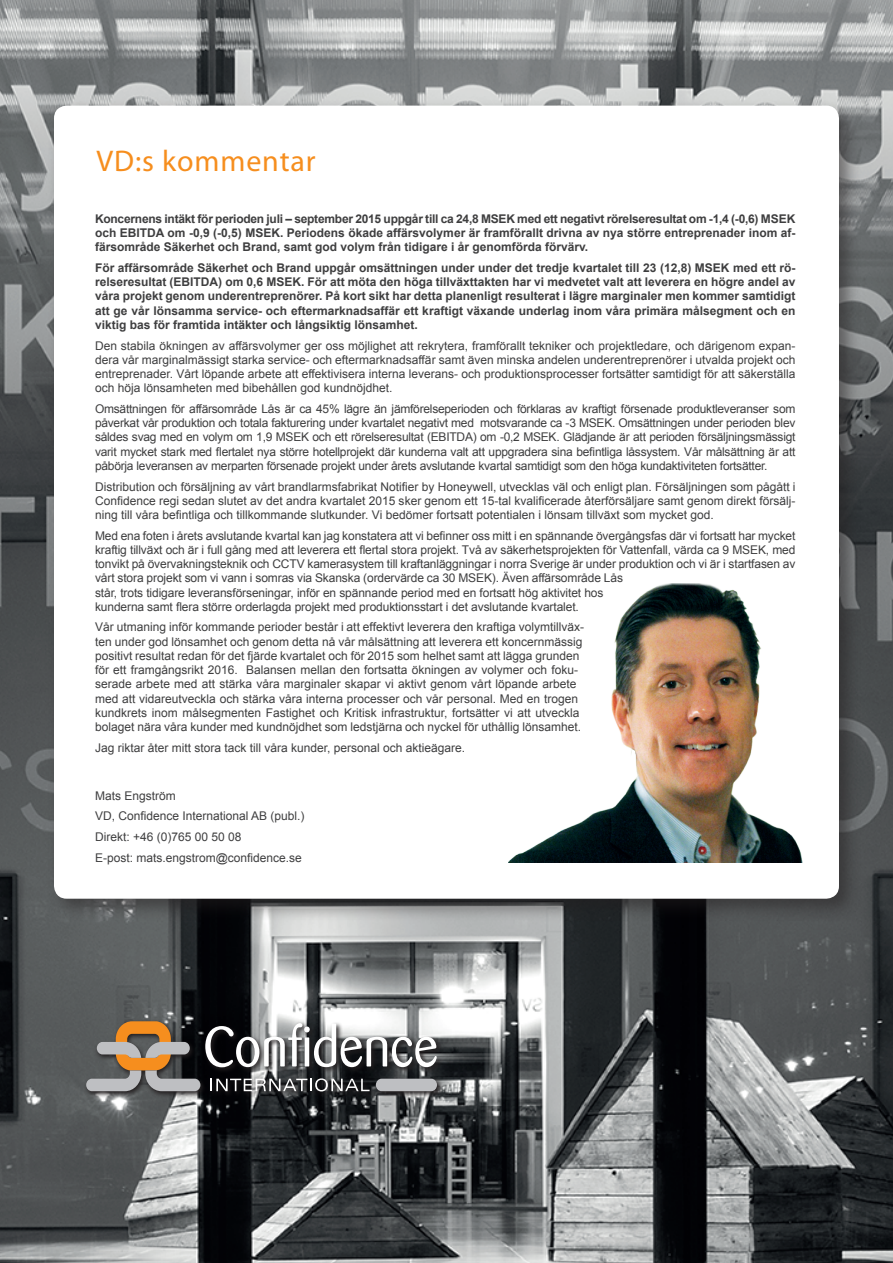
<style>
.page{position:relative;width:893px;height:1263px;background:#fff}
.page>*{position:absolute;margin:0;border:0;box-sizing:border-box;transform-origin:0 0}
.t1{font:30px "Myriad Pro";letter-spacing:.03em;color:#f68e1e}
.t2{font:12px/14.2px "Arial";color:#3e3e3f;text-align:justify}
.t3{font:700 12px/14.2px "Arial";color:#3e3e3f;text-align:justify}
</style>
<div class="page">
<img style="left:0;top:0;width:893px;height:1263px">
<div style="left:48px;top:100px;width:813px;height:821px;background:#231f20;opacity:.51"></div>
<div style="left:54px;top:106px;width:785px;height:793px;background:#fff;border-radius:13px"></div>
<img style="left:509px;top:583px;width:294px;height:280px">
<svg style="left:84px;top:1019px;width:359px;height:79px"></svg>
<svg style="left:86px;top:1021px;width:351px;height:70px"></svg>
<h1 class="t1" style="left:97px;top:142px;width:221px">VD:s kommentar</h1>
<p class="t3" style="left:95px;top:212px;width:702px">Koncernens intäkt för perioden juli – september 2015 uppgår till ca 24,8 MSEK med ett negativt rörelseresultat om -1,4 (-0,6) MSEK och EBITDA om -0,9 (-0,5) MSEK. Periodens ökade affärsvolymer är framförallt drivna av nya större entreprenader inom af&shy;färsområde Säkerhet och Brand, samt god volym från tidigare i år genomförda förvärv.</p>
<p class="t3" style="left:95px;top:261px;width:702px">För affärsområde Säkerhet och Brand uppgår omsättningen under under det tredje kvartalet till 23 (12,8) MSEK med ett rö&shy;relseresultat (EBITDA) om 0,6 MSEK. För att möta den höga tillväxttakten har vi medvetet valt att leverera en högre andel av våra projekt genom underentreprenörer. På kort sikt har detta planenligt resulterat i lägre marginaler men kommer samtidigt att ge vår lönsamma service- och eftermarknadsaffär ett kraftigt växande underlag inom våra primära målsegment och en viktig bas för framtida intäkter och långsiktig lönsamhet.</p>
<p class="t2" style="left:95px;top:338px;width:702px">Den stabila ökningen av affärsvolymer ger oss möjlighet att rekrytera, framförallt tekniker och projektledare, och därigenom expan&shy;dera vår marginalmässigt starka service- och eftermarknadsaffär samt även minska andelen underentreprenörer i utvalda projekt och entreprenader. Vårt löpande arbete att effektivisera interna leverans- och produktionsprocesser fortsätter samtidigt för att säkerställa och höja lönsamheten med bibehållen god kundnöjdhet.</p>
<p class="t2" style="left:95px;top:402px;width:702px">Omsättningen för affärsområde Lås är ca 45% lägre än jämförelseperioden och förklaras av kraftigt försenade produktleveranser som påverkat vår produktion och totala fakturering under kvartalet negativt med motsvarande ca -3 MSEK. Omsättningen under perioden blev såldes svag med en volym om 1,9 MSEK och ett rörelseresultat (EBITDA) om -0,2 MSEK. Glädjande är att perioden försäljningsmässigt varit mycket stark med flertalet nya större hotellprojekt där kunderna valt att uppgradera sina befintliga låssystem. Vår målsättning är att påbörja leveransen av merparten försenade projekt under årets avslutande kvartal samtidigt som den höga kundaktiviteten fortsätter.</p>
<p class="t2" style="left:95px;top:479px;width:702px">Distribution och försäljning av vårt brandlarmsfabrikat Notifier by Honeywell, utvecklas väl och enligt plan. Försäljningen som pågått i Confidence regi sedan slutet av det andra kvartalet 2015 sker genom ett 15-tal kvalificerade återförsäljare samt genom direkt försälj&shy;ning till våra befintliga och tillkommande slutkunder. Vi bedömer fortsatt potentialen i lönsam tillväxt som mycket god.</p>
<p class="t2" style="left:95px;top:528px;width:702px;text-align:left">Med ena foten i årets avslutande kvartal kan jag konstatera att vi befinner oss mitt i en spännande övergångsfas där vi fortsatt har mycket kraftig tillväxt och är i full gång med att leverera ett flertal stora projekt. Två av säkerhetsprojekten för Vattenfall, värda ca 9 MSEK, med tonvikt på övervakningsteknik och CCTV kamerasystem till kraftanläggningar i norra Sverige är under produktion och vi är i startfasen av vårt stora projekt som vi vann i somras via Skanska (ordervärde ca 30 MSEK). Även affärsområde Lås<br>står, trots tidigare leveransförseningar, inför en spännande period med en fortsatt hög aktivitet hos<br>kunderna samt flera större orderlagda projekt med produktionsstart i det avslutande kvartalet.</p>
<p class="t2" style="left:95px;top:620px;width:491px;text-align:left">Vår utmaning inför kommande perioder består i att effektivt leverera den kraftiga volymtillväx&shy;ten under god lönsamhet och genom detta nå vår målsättning att leverera ett koncernmässig positivt resultat redan för det fjärde kvartalet och för 2015 som helhet samt att lägga grunden för ett framgångsrikt 2016. Balansen mellan den fortsatta ökningen av volymer och foku&shy;serade arbete med att stärka våra marginaler skapar vi aktivt genom vårt löpande arbete med att vidareutveckla och stärka våra interna processer och vår personal. Med en trogen kundkrets inom målsegmenten Fastighet och Kritisk infrastruktur, fortsätter vi att utveckla bolaget nära våra kunder med kundnöjdhet som ledstjärna och nyckel för uthållig lönsamhet.</p>
<p class="t2" style="left:95px;top:741px;width:372px">Jag riktar åter mitt stora tack till våra kunder, personal och aktieägare.</p>
<p class="t2" style="left:95px;top:785px;width:211px;line-height:20.7px;text-align:left">Mats Engström<br>VD, Confidence International AB (publ.)<br>Direkt: +46 (0)765 00 50 08<br>E-post: mats.engstrom@confidence.se</p>
</div>
